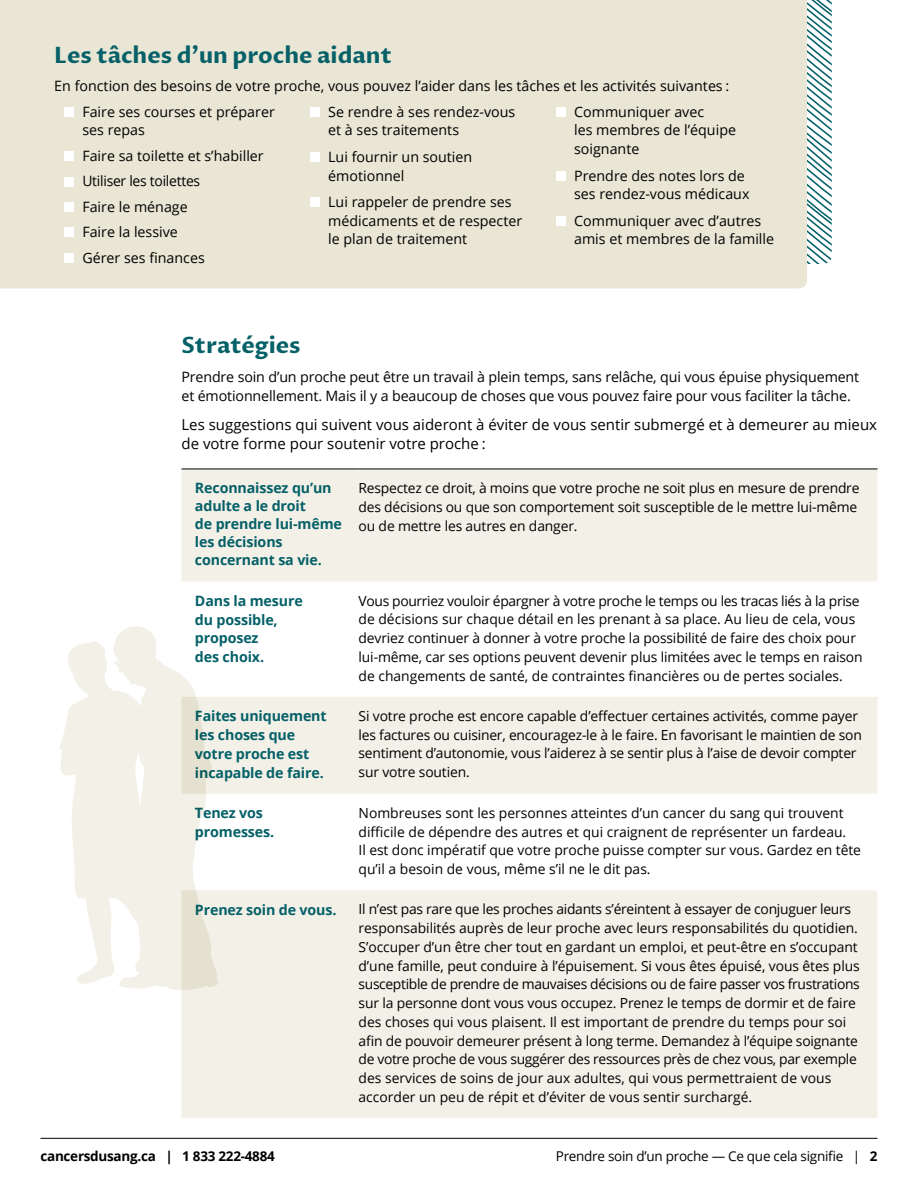
<style>
.page{position:relative;width:918px;height:1188px;background:#fff}
.page>*{position:absolute;margin:0;border:0;box-sizing:border-box;transform-origin:0 0}
.t1{font:700 22.5px "Proza Libre";color:#056068}
.t2{font:15px/19.5px "Open Sans";color:#000}
.t3{font:14.25px/18.8px "Open Sans";color:#000}
.t4{font:700 14.25px/18.8px "Open Sans";letter-spacing:-.01em;color:#056068}
.t5{font:13.8px/18.8px "Open Sans";letter-spacing:-.01em;color:#000}
.t6{font:13.5px "Open Sans";letter-spacing:-.02em;color:#000}
.t7{font:700 13.5px "Open Sans";letter-spacing:-.02em;color:#000}
.s1{font-weight:700}
</style>
<div class="page">
<svg style="left:807px;top:0;width:25px;height:264px"></svg>
<div style="left:0;top:0;width:807px;height:288px;background:#e9e6d5"></div>
<div style="left:64px;top:107px;width:10px;height:10px;background:#fff"></div>
<div style="left:64px;top:151px;width:10px;height:10px;background:#fff"></div>
<div style="left:64px;top:177px;width:10px;height:9px;background:#fff"></div>
<div style="left:64px;top:202px;width:10px;height:10px;background:#fff"></div>
<div style="left:64px;top:228px;width:10px;height:9px;background:#fff"></div>
<div style="left:64px;top:253px;width:10px;height:10px;background:#fff"></div>
<div style="left:310px;top:107px;width:10px;height:10px;background:#fff"></div>
<div style="left:310px;top:152px;width:10px;height:10px;background:#fff"></div>
<div style="left:310px;top:197px;width:10px;height:10px;background:#fff"></div>
<div style="left:556px;top:107px;width:10px;height:10px;background:#fff"></div>
<div style="left:556px;top:171px;width:10px;height:10px;background:#fff"></div>
<div style="left:556px;top:216px;width:10px;height:10px;background:#fff"></div>
<svg style="left:181px;top:469px;width:697px;height:649px;fill:#f2f0e7"></svg>
<hr style="left:181px;top:469px;width:178px;height:1px;background:#000">
<hr style="left:359px;top:469px;width:518px;height:1px;background:#000">
<hr style="left:40px;top:1138px;width:838px;height:1px;background:#000">
<svg style="left:59px;top:626px;width:159px;height:364px;fill:#f2f0e7"></svg>
<h1 class="t1" style="left:54px;top:41px;width:339px">Les tâches d’un proche aidant</h1>
<p class="t3" style="left:82px;top:73px;width:649px;line-height:25.5px;text-indent:-28px">En fonction des besoins de votre proche, vous pouvez l’aider dans les tâches et les activités suivantes :<br>Faire ses courses et préparer</p>
<p class="t3" style="left:82px;top:117px;width:183px;line-height:25.5px">ses repas<br>Faire sa toilette et s’habiller<br>Utiliser les toilettes<br>Faire le ménage<br>Faire la lessive<br>Gérer ses finances</p>
<p class="t3" style="left:328px;top:102px;width:189px">Se rendre à ses rendez-vous et à ses traitements</p>
<p class="t3" style="left:328px;top:147px;width:146px">Lui fournir un soutien émotionnel</p>
<p class="t3" style="left:328px;top:192px;width:195px">Lui rappeler de prendre ses médicaments et de respecter le plan de traitement</p>
<p class="t3" style="left:574px;top:102px;width:163px">Communiquer avec<br>les membres de l’équipe soignante</p>
<p class="t3" style="left:574px;top:166px;width:177px">Prendre des notes lors de ses rendez-vous médicaux</p>
<p class="t3" style="left:574px;top:211px;width:202px">Communiquer avec d’autres amis et membres de la famille</p>
<h1 class="t1" style="left:181px;top:332px;width:121px">Stratégies</h1>
<p class="t3" style="left:181px;top:367px;width:679px;line-height:19.5px">Prendre soin d’un proche peut être un travail à plein temps, sans relâche, qui vous épuise physiquement et émotionnellement. Mais il y a beaucoup de choses que vous pouvez faire pour vous faciliter la tâche.</p>
<p class="t2" style="left:181px;top:414px;width:697px">Les suggestions qui suivent vous aideront à éviter de vous sentir submergé et à demeurer au mieux de votre forme pour soutenir votre proche :</p>
<p class="t4" style="left:195px;top:479px;width:148px;line-height:18px">Reconnaissez qu’un adulte a le droit<br>de prendre lui-même les décisions concernant sa vie.</p>
<p class="t5" style="left:359px;top:478px;width:502px">Respectez ce droit, à moins que votre proche ne soit plus en mesure de prendre des décisions ou que son comportement soit susceptible de le mettre lui-même ou de mettre les autres en danger.</p>
<p class="t4" style="left:195px;top:591px;width:109px">Dans la mesure du possible, proposez<br>des choix.</p>
<p class="t5" style="left:359px;top:591px;width:506px">Vous pourriez vouloir épargner à votre proche le temps ou les tracas liés à la prise de décisions sur chaque détail en les prenant à sa place. Au lieu de cela, vous devriez continuer à donner à votre proche la possibilité de faire des choix pour lui-même, car ses options peuvent devenir plus limitées avec le temps en raison de changements de santé, de contraintes financières ou de pertes sociales.</p>
<p class="t4" style="left:195px;top:706px;width:133px">Faites uniquement les choses que votre proche est incapable de faire.</p>
<p class="t5" style="left:359px;top:706px;width:505px">Si votre proche est encore capable d’effectuer certaines activités, comme payer les factures ou cuisiner, encouragez-le à le faire. En favorisant le maintien de son sentiment d’autonomie, vous l’aiderez à se sentir plus à l’aise de devoir compter sur votre soutien.</p>
<p class="t4" style="left:195px;top:803px;width:81px">Tenez vos promesses.</p>
<p class="t5" style="left:359px;top:803px;width:504px">Nombreuses sont les personnes atteintes d’un cancer du sang qui trouvent difficile de dépendre des autres et qui craignent de représenter un fardeau.<br>Il est donc impératif que votre proche puisse compter sur vous. Gardez en tête qu’il a besoin de vous, même s’il ne le dit pas.</p>
<p class="t4" style="left:195px;top:900px;width:143px">Prenez soin de vous.</p>
<p class="t5" style="left:359px;top:900px;width:503px">Il n’est pas rare que les proches aidants s’éreintent à essayer de conjuguer leurs responsabilités auprès de leur proche avec leurs responsabilités du quotidien.<br>S’occuper d’un être cher tout en gardant un emploi, et peut-être en s’occupant d’une famille, peut conduire à l’épuisement. Si vous êtes épuisé, vous êtes plus susceptible de prendre de mauvaises décisions ou de faire passer vos frustrations sur la personne dont vous vous occupez. Prenez le temps de dormir et de faire des choses qui vous plaisent. Il est important de prendre du temps pour soi afin de pouvoir demeurer présent à long terme. Demandez à l’équipe soignante de votre proche de vous suggérer des ressources près de chez vous, par exemple des services de soins de jour aux adultes, qui vous permettraient de vous accorder un peu de répit et d’éviter de vous sentir surchargé.</p>
<p class="t7" style="left:40px;top:1147px;width:236px">cancersdusang.ca | 1 833 222-4884</p>
<p class="t6" style="left:556px;top:1147px;width:323px">Prendre soin d’un proche — Ce que cela signifie | <span class="s1">2</span></p>
</div>
